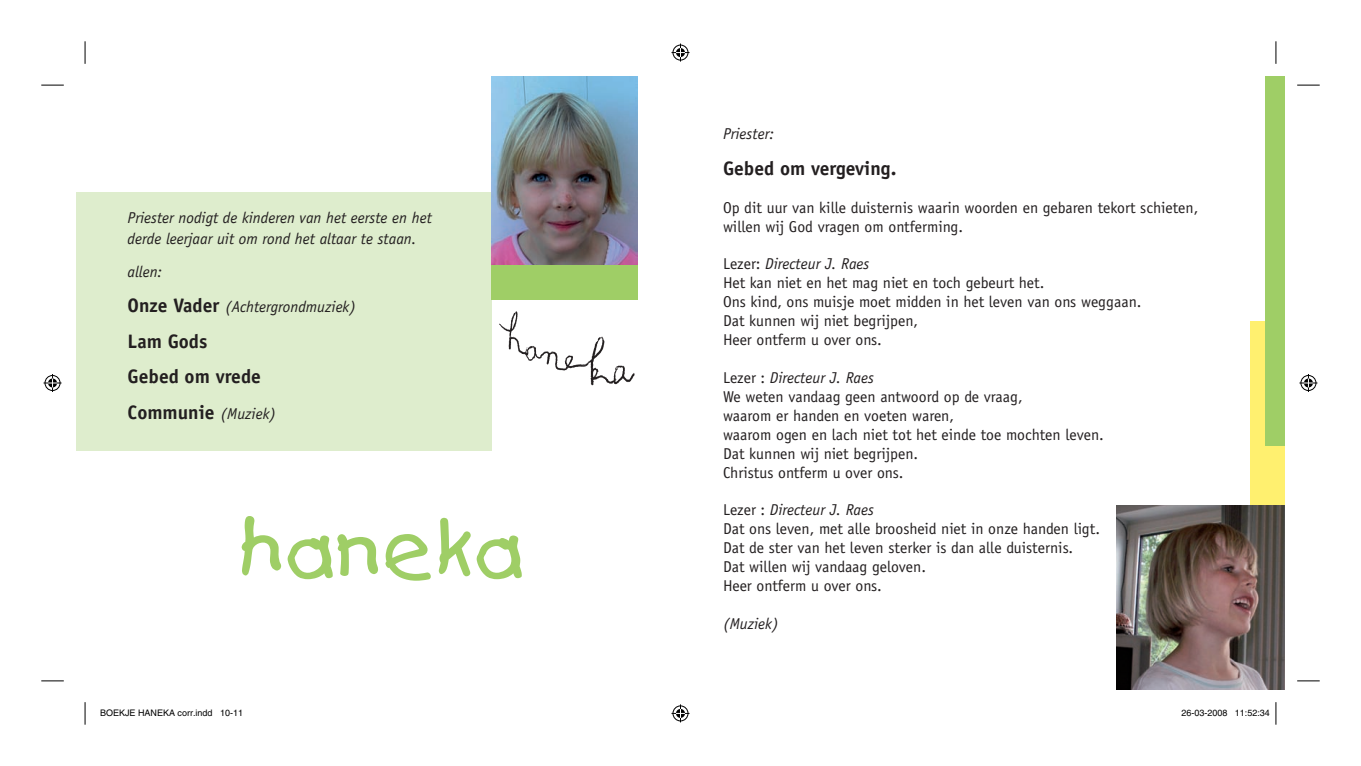
<style>
.page{position:relative;width:1361px;height:766px;background:#fff}
.page>*{position:absolute;margin:0;border:0;box-sizing:border-box;transform-origin:0 0}
.t1{font:75px "Kids";color:#9fce66}
.t2{font:700 19.5px/35.4px "Officina Sans";color:#231f20}
.t3{font:15.75px/18.9px "Officina Sans";color:#231f20}
.t4{font:italic 15.75px/21px "Officina Sans";color:#231f20}
.t5{font:9px "Helvetica";color:#000}
.s1{font-weight:700;font-style:normal;font-size:19.5px}
.s2{font-weight:400;font-style:italic;font-size:15.75px}
.s3{font-style:italic}
</style>
<div class="page">
<div style="left:77px;top:192px;width:415px;height:259px;background:#deedcd"></div>
<img style="left:499px;top:311px;width:136px;height:75px">
<div style="left:1250px;top:321px;width:34px;height:368px;background:#fff06f"></div>
<div style="left:1265px;top:77px;width:19px;height:368px;background:#9fce66"></div>
<img style="left:492px;top:77px;width:146px;height:188px">
<div style="left:492px;top:265px;width:146px;height:34px;background:#9fce66"></div>
<img style="left:1117px;top:505px;width:167px;height:184px">
<svg style="left:41px;top:85px;width:23px;height:1px"></svg>
<svg style="left:1297px;top:85px;width:22px;height:1px"></svg>
<svg style="left:41px;top:680px;width:23px;height:1px"></svg>
<svg style="left:1297px;top:680px;width:22px;height:1px"></svg>
<svg style="left:85px;top:41px;width:1px;height:23px"></svg>
<svg style="left:85px;top:702px;width:1px;height:22px"></svg>
<svg style="left:1275px;top:41px;width:1px;height:23px"></svg>
<svg style="left:671px;top:44px;width:18px;height:18px"></svg>
<svg style="left:671px;top:704px;width:18px;height:18px"></svg>
<svg style="left:44px;top:374px;width:18px;height:18px"></svg>
<svg style="left:1299px;top:374px;width:18px;height:18px"></svg>
<svg style="left:1275px;top:702px;width:1px;height:22px"></svg>
<p class="t4" style="left:128px;top:207px;width:306px">Priester nodigt de kinderen van het eerste en het derde leerjaar uit om rond het altaar te staan.</p>
<p class="t4" style="left:128px;top:261px;width:36px">allen:</p>
<p class="t4" style="left:128px;top:296px;width:230px"><span class="s1">Onze Vader</span> (Achtergrondmuziek)</p>
<p class="t2" style="left:128px;top:323px;width:150px">Lam Gods<br>Gebed om vrede<br>Communie <span class="s2">(Muziek)</span></p>
<h1 class="t1" style="left:240px;top:502px;width:287px">haneka</h1>
<p class="t4" style="left:723px;top:124px;width:52px">Priester:</p>
<p class="t2" style="left:723px;top:150px;width:175px">Gebed om vergeving.</p>
<p class="t3" style="left:723px;top:198px;width:477px">Op dit uur van kille duisternis waarin woorden en gebaren tekort schieten, willen wij God vragen om ontferming.</p>
<p class="t3" style="left:723px;top:255px;width:420px">Lezer: <span class="s3">Directeur J. Raes<br></span>Het kan niet en het mag niet en toch gebeurt het.<br>Ons kind, ons muisje moet midden in het leven van ons weggaan.<br>Dat kunnen wij niet begrijpen,<br>Heer ontferm u over ons.</p>
<p class="t3" style="left:723px;top:368px;width:382px">Lezer : <span class="s3">Directeur J. Raes<br></span>We weten vandaag geen antwoord op de vraag,<br>waarom er handen en voeten waren,<br>waarom ogen en lach niet tot het einde toe mochten leven.<br>Dat kunnen wij niet begrijpen.<br>Christus ontferm u over ons.</p>
<p class="t3" style="left:723px;top:500px;width:378px">Lezer : <span class="s3">Directeur J. Raes<br></span>Dat ons leven, met alle broosheid niet in onze handen ligt.<br>Dat de ster van het leven sterker is dan alle duisternis.<br>Dat willen wij vandaag geloven.<br>Heer ontferm u over ons.</p>
<p class="t4" style="left:723px;top:613px;width:57px">(Muziek)</p>
<p class="t5" style="left:100px;top:707px;width:145px">BOEKJE HANEKA corr.indd 10-11</p>
<p class="t5" style="left:1181px;top:707px;width:90px">26-03-2008 11:52:34</p>
</div>
